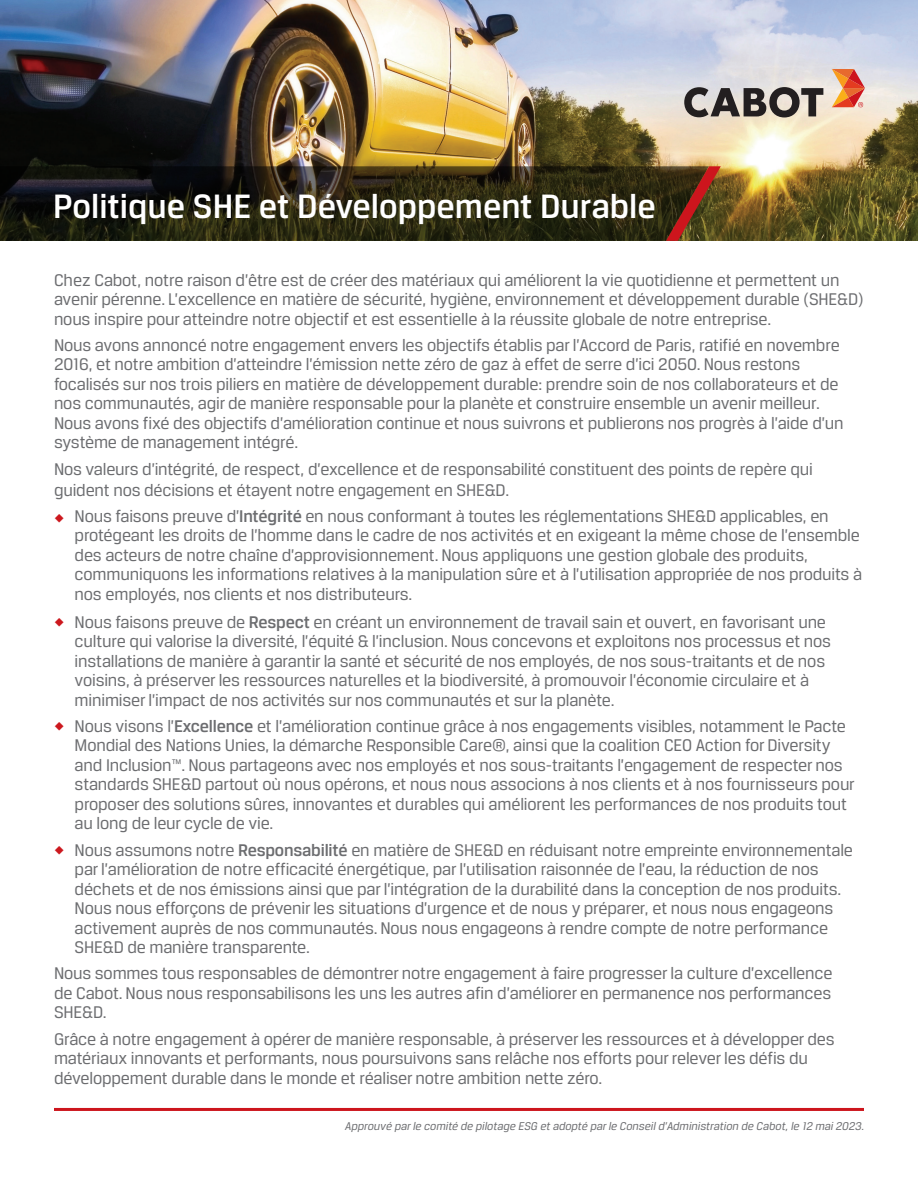
<style>
.page{position:relative;width:918px;height:1188px;background:#fff}
.page>*{position:absolute;margin:0;border:0;box-sizing:border-box;transform-origin:0 0}
.t1{font:500 36px "Breuer Text";color:#fff}
.t2{font:18px/19.5px "Breuer Text";letter-spacing:-.01em;color:#6c6d70}
.t3{font:italic 12px "Breuer Text";color:#6c6d70}
.s1{color:#cc181e}
.s2{font-weight:500}
</style>
<div class="page">
<img style="left:0;top:0;width:918px;height:241px">
<svg style="left:0;top:166px;width:666px;height:75px"></svg>
<svg style="left:666px;top:166px;width:55px;height:75px"></svg>
<svg style="left:684px;top:87px;width:139px;height:30px"></svg>
<svg style="left:832px;top:69px;width:33px;height:38px"></svg>
<hr style="left:54px;top:1108px;width:810px;height:3px;background:#cd151d">
<p class="t1" style="left:53px;top:187px;width:604px">Politique SHE et Développement Durable</p>
<p class="t2" style="left:54px;top:270px;width:811px">Chez Cabot, notre raison d’être est de créer des matériaux qui améliorent la vie quotidienne et permettent un avenir pérenne. L’excellence en matière de sécurité, hygiène, environnement et développement durable (SHE&amp;D) nous inspire pour atteindre notre objectif et est essentielle à la réussite globale de notre entreprise.</p>
<p class="t2" style="left:54px;top:335px;width:791px">Nous avons annoncé notre engagement envers les objectifs établis par l’Accord de Paris, ratifié en novembre 2016, et notre ambition d’atteindre l’émission nette zéro de gaz à effet de serre d’ici 2050. Nous restons focalisés sur nos trois piliers en matière de développement durable: prendre soin de nos collaborateurs et de nos communautés, agir de manière responsable pour la planète et construire ensemble un avenir meilleur.<br>Nous avons fixé des objectifs d’amélioration continue et nous suivrons et publierons nos progrès à l’aide d’un système de management intégré.</p>
<p class="t2" style="left:54px;top:458px;width:760px;line-height:21px">Nos valeurs d’intégrité, de respect, d’excellence et de responsabilité constituent des points de repère qui guident nos décisions et étayent notre engagement en SHE&amp;D.</p>
<p class="t2" style="left:75px;top:506px;width:789px;text-indent:-21px"><span class="s1">◆</span> Nous faisons preuve d’<span class="s2">Intégrité</span> en nous conformant à toutes les réglementations SHE&amp;D applicables, en protégeant les droits de l’homme dans le cadre de nos activités et en exigeant la même chose de l’ensemble des acteurs de notre chaîne d’approvisionnement. Nous appliquons une gestion globale des produits, communiquons les informations relatives à la manipulation sûre et à l’utilisation appropriée de nos produits à nos employés, nos clients et nos distributeurs.</p>
<p class="t2" style="left:75px;top:612px;width:758px;text-indent:-21px"><span class="s1">◆</span> Nous faisons preuve de <span class="s2">Respect</span> en créant un environnement de travail sain et ouvert, en favorisant une culture qui valorise la diversité, l’équité &amp; l’inclusion. Nous concevons et exploitons nos processus et nos installations de manière à garantir la santé et sécurité de nos employés, de nos sous-traitants et de nos voisins, à préserver les ressources naturelles et la biodiversité, à promouvoir l’économie circulaire et à minimiser l’impact de nos activités sur nos communautés et sur la planète.</p>
<p class="t2" style="left:75px;top:716px;width:782px;text-indent:-21px"><span class="s1">◆</span> Nous visons l’<span class="s2">Excellence</span> et l’amélioration continue grâce à nos engagements visibles, notamment le Pacte Mondial des Nations Unies, la démarche Responsible Care®, ainsi que la coalition CEO Action for Diversity and Inclusion™. Nous partageons avec nos employés et nos sous-traitants l’engagement de respecter nos standards SHE&amp;D partout où nous opérons, et nous nous associons à nos clients et à nos fournisseurs pour proposer des solutions sûres, innovantes et durables qui améliorent les performances de nos produits tout au long de leur cycle de vie.</p>
<p class="t2" style="left:75px;top:840px;width:780px;text-indent:-21px"><span class="s1">◆</span> Nous assumons notre <span class="s2">Responsabilité</span> en matière de SHE&amp;D en réduisant notre empreinte environnementale par l’amélioration de notre efficacité énergétique, par l’utilisation raisonnée de l’eau, la réduction de nos déchets et de nos émissions ainsi que par l’intégration de la durabilité dans la conception de nos produits.<br>Nous nous efforçons de prévenir les situations d’urgence et de nous y préparer, et nous nous engageons activement auprès de nos communautés. Nous nous engageons à rendre compte de notre performance SHE&amp;D de manière transparente.</p>
<p class="t2" style="left:54px;top:964px;width:780px;text-align:justify">Nous sommes tous responsables de démontrer notre engagement à faire progresser la culture d’excellence de Cabot. Nous nous responsabilisons les uns les autres afin d’améliorer en permanence nos performances SHE&amp;D.</p>
<p class="t2" style="left:54px;top:1029px;width:782px">Grâce à notre engagement à opérer de manière responsable, à préserver les ressources et à développer des matériaux innovants et performants, nous poursuivons sans relâche nos efforts pour relever les défis du développement durable dans le monde et réaliser notre ambition nette zéro.</p>
<p class="t3" style="left:345px;top:1119px;width:521px">Approuvé par le comité de pilotage ESG et adopté par le Conseil d’Administration de Cabot, le 12 mai 2023.</p>
</div>
